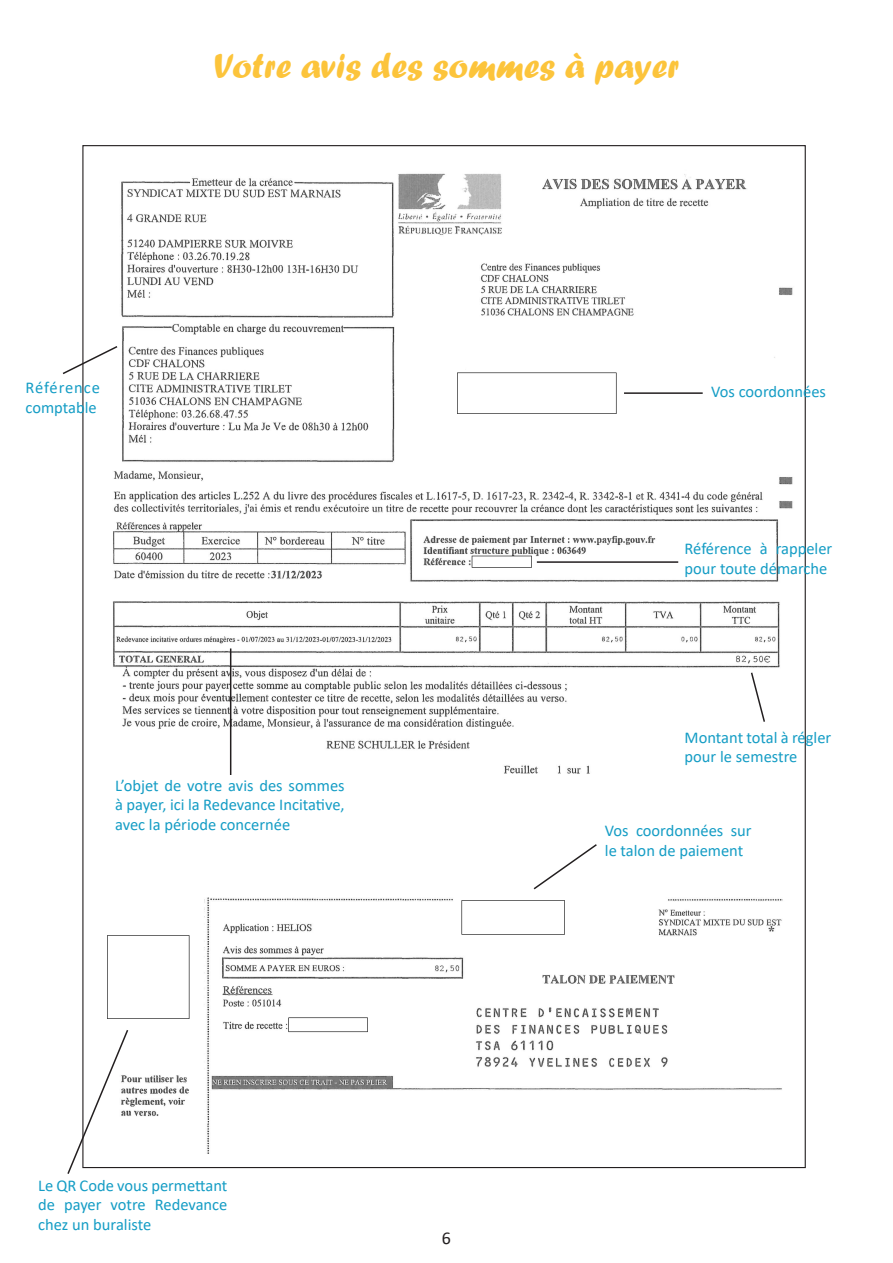
<style>
.page{position:relative;width:893px;height:1263px;background:#fff}
.page>*{position:absolute;margin:0;border:0;box-sizing:border-box;transform-origin:0 0}
.t1{font:36px "Forte";color:#fcc43b}
.t2{font:18px "Calibri";color:#231f20}
.t3{font:16.5px/19.8px "Calibri";color:#159dc5}
</style>
<div class="page">
<img style="left:107px;top:173px;width:686px;height:981px">
<hr style="left:624px;top:392px;width:79px;height:2px;background:#231f20">
<svg style="left:67px;top:1028px;width:63px;height:146px"></svg>
<hr style="left:230px;top:648px;width:1px;height:127px;background:#231f20">
<hr style="left:537px;top:561px;width:141px;height:2px;background:#231f20">
<svg style="left:750px;top:671px;width:16px;height:52px"></svg>
<svg style="left:532px;top:843px;width:66px;height:48px"></svg>
<svg style="left:62px;top:345px;width:57px;height:31px"></svg>
<h1 class="t1" style="left:214px;top:45px;width:466px">Votre avis des sommes à payer</h1>
<p class="t3" style="left:26px;top:377px;width:76px">Référence comptable</p>
<p class="t3" style="left:115px;top:775px;width:231px;text-align:justify">L’objet de votre avis des sommes à payer, ici la Redevance Incitative, avec la période concernée</p>
<p class="t3" style="left:711px;top:381px;width:116px">Vos coordonnées</p>
<p class="t3" style="left:685px;top:538px;width:149px">Référence à rappeler pour toute démarche</p>
<p class="t3" style="left:685px;top:727px;width:148px">Montant total à régler pour le semestre</p>
<p class="t3" style="left:605px;top:820px;width:148px">Vos coordonnées sur le talon de paiement</p>
<p class="t3" style="left:38px;top:1175px;width:191px;text-align:justify">Le QR Code vous permettant de payer votre Redevance chez un buraliste</p>
<p class="t2" style="left:442px;top:1225px;width:11px">6</p>
</div>
